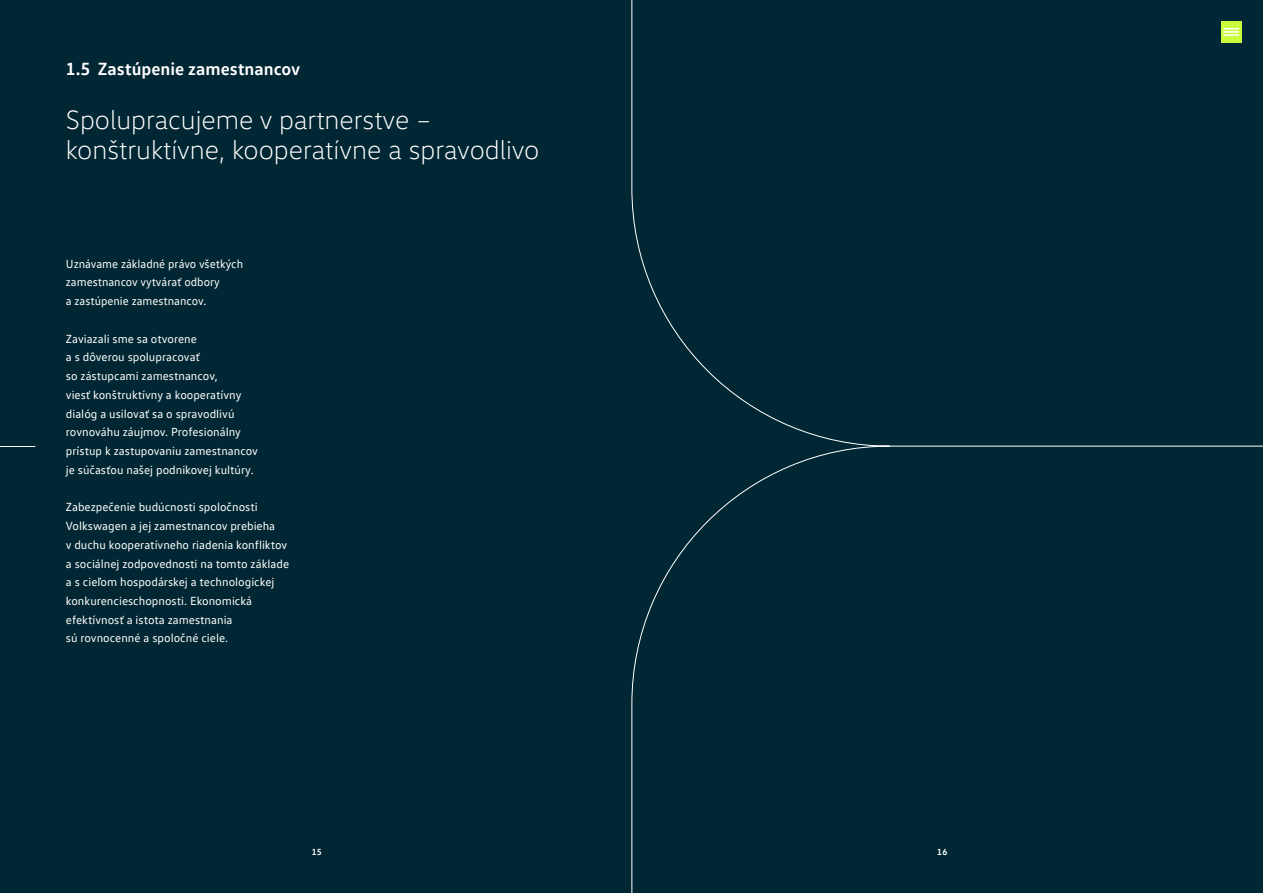
<style>
.page{position:relative;width:1263px;height:893px;background:#fff}
.page>*{position:absolute;margin:0;border:0;box-sizing:border-box;transform-origin:0 0}
.t1{font:300 27px/30px "VW Head";color:#fff}
.t2{font:700 18px "VW Text";color:#fff}
.t3{font:12px/18.8px "VW Text";color:#fff}
.t4{font:700 9px "VW Text";color:#fff}
</style>
<div class="page">
<div style="left:0;top:0;width:631px;height:893px;background:#002733"></div>
<hr style="left:0;top:446px;width:35px;height:1px;background:#fff">
<div style="left:631px;top:0;width:632px;height:893px;background:#002733"></div>
<div style="left:1221px;top:21px;width:20px;height:22px;background:#cafc3e"></div>
<svg style="left:1224px;top:28px;width:14px;height:8px"></svg>
<h2 class="t2" style="left:66px;top:57px;width:236px">1.5 Zastúpenie zamestnancov</h2>
<h1 class="t1" style="left:66px;top:104px;width:475px">Spolupracujeme v partnerstve – konštruktívne, kooperatívne a spravodlivo</h1>
<p class="t3" style="left:66px;top:254px;width:179px">Uznávame základné právo všetkých zamestnancov vytvárať odbory<br>a zastúpenie zamestnancov.</p>
<p class="t3" style="left:66px;top:329px;width:194px">Zaviazali sme sa otvorene<br>a s dôverou spolupracovať<br>so zástupcami zamestnancov,<br>viesť konštruktívny a kooperatívny dialóg a usilovať sa o spravodlivú rovnováhu záujmov. Profesionálny prístup k zastupovaniu zamestnancov je súčasťou našej podnikovej kultúry.</p>
<p class="t3" style="left:66px;top:497px;width:225px">Zabezpečenie budúcnosti spoločnosti Volkswagen a jej zamestnancov prebieha<br>v duchu kooperatívneho riadenia konfliktov a sociálnej zodpovednosti na tomto základe a s cieľom hospodárskej a technologickej konkurencieschopnosti. Ekonomická efektívnosť a istota zamestnania<br>sú rovnocenné a spoločné ciele.</p>
<p class="t4" style="left:312px;top:846px;width:12px">15</p>
<p class="t4" style="left:937px;top:846px;width:12px">16</p>
</div>
